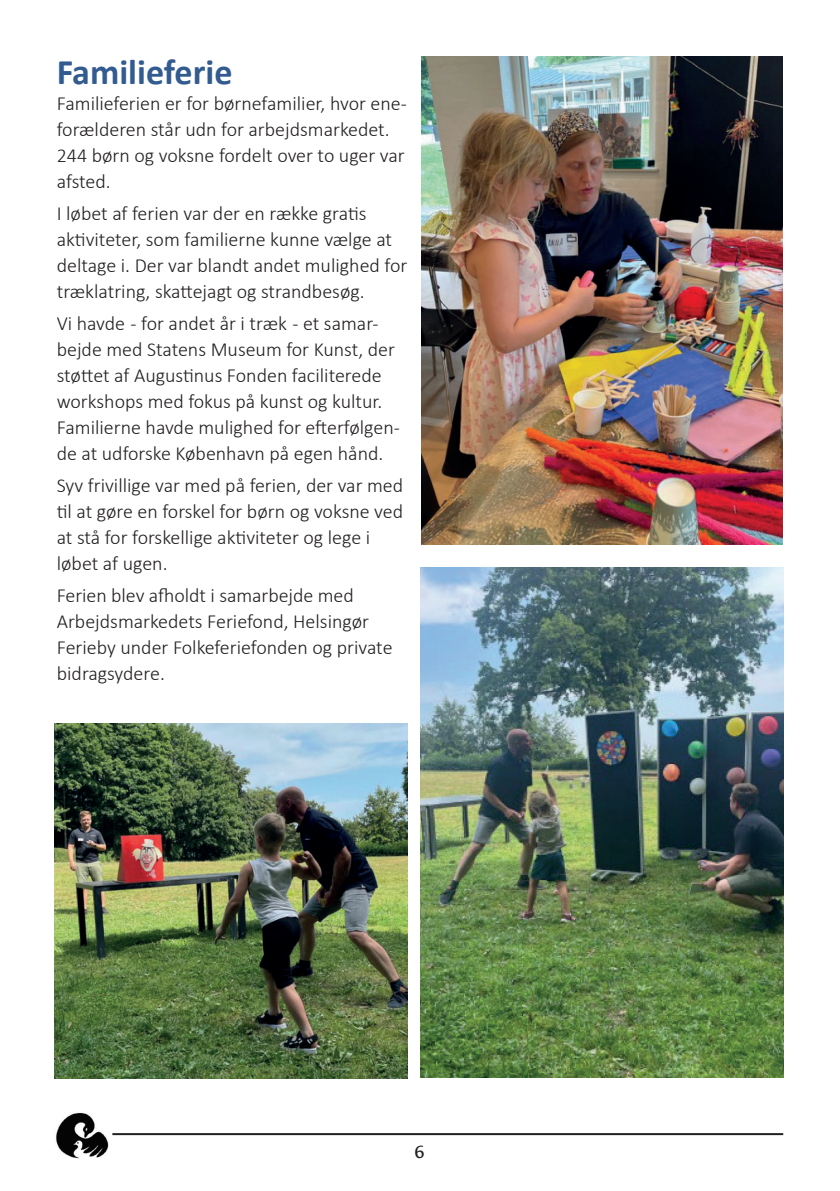
<style>
.page{position:relative;width:840px;height:1191px;background:#fff}
.page>*{position:absolute;margin:0;border:0;box-sizing:border-box;transform-origin:0 0}
.t1{font:700 36px "Calibri";color:#325b8f}
.t2{font:300 20px/26px "Calibri";color:#231f20}
.Br_dtekst{font:18px "Cora";color:#231f20}
</style>
<div class="page">
<img style="left:56px;top:1112px;width:53px;height:47px">
<hr style="left:112px;top:1133px;width:670px;height:2px;background:#231f20">
<img style="left:421px;top:57px;width:361px;height:487px">
<img style="left:420px;top:567px;width:362px;height:510px">
<img style="left:54px;top:723px;width:353px;height:355px">
<p class="t1" style="left:57px;top:46px;width:177px">Familieferie</p>
<p class="t2" style="left:57px;top:90px;width:351px">Familieferien er for børnefamilier, hvor ene&shy;forælderen står udn for arbejdsmarkedet.</p>
<p class="t2" style="left:57px;top:142px;width:349px">244 børn og voksne fordelt over to uger var afsted.</p>
<p class="t2" style="left:57px;top:200px;width:352px">I løbet af ferien var der en række gratis aktiviteter, som familierne kunne vælge at deltage i. Der var blandt andet mulighed for træklatring, skattejagt og strandbesøg.</p>
<p class="t2" style="left:57px;top:310px;width:344px">Vi havde - for andet år i træk - et samar&shy;bejde med Statens Museum for Kunst, der støttet af Augustinus Fonden faciliterede workshops med fokus på kunst og kultur.<br>Familierne havde mulighed for efterfølgen&shy;de at udforske København på egen hånd.</p>
<p class="t2" style="left:57px;top:472px;width:348px">Syv frivillige var med på ferien, der var med til at gøre en forskel for børn og voksne ved at stå for forskellige aktiviteter og lege i løbet af ugen.</p>
<p class="t2" style="left:57px;top:582px;width:337px">Ferien blev afholdt i samarbejde med Arbejdsmarkedets Feriefond, Helsingør Ferieby under Folkeferiefonden og private bidragsydere.</p>
<p class="Br_dtekst" style="left:414px;top:1140px;width:12px">6</p>
</div>
